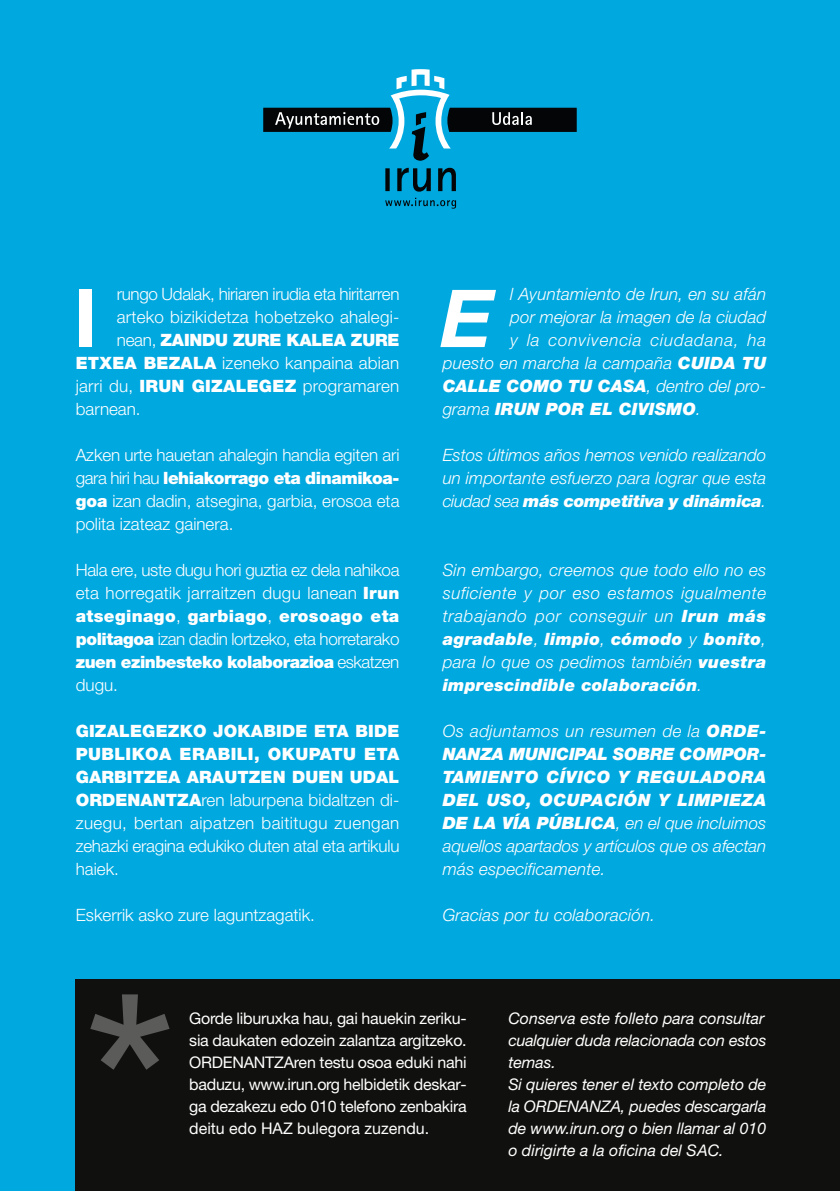
<style>
.page{position:relative;width:840px;height:1191px;background:#fff}
.page>*{position:absolute;margin:0;border:0;box-sizing:border-box;transform-origin:0 0}
.t1{font:700 80px "Helvetica Neue";color:#fff}
.t2{font:italic 700 80px "Helvetica Neue";color:#fff}
.t3{font:300 17px/23px "Helvetica Neue";color:#fff;text-align:justify}
.t4{font:italic 300 17px/23px "Helvetica Neue";letter-spacing:.01em;color:#fff;text-align:justify}
.t5{font:italic 900 17px "Helvetica Neue";letter-spacing:.01em;color:#fff}
.t6{font:300 17px "Helvetica Neue";letter-spacing:-.02em;color:#fff}
.t7{font:italic 300 17px "Helvetica Neue";letter-spacing:.045em;color:#fff}
.t8{font:900 17px "Helvetica Neue";letter-spacing:-.015em;color:#fff}
.t9{font:16px/22px "Helvetica Neue";color:#fff;text-align:justify}
.t10{font:italic 16px/22px "Helvetica Neue";letter-spacing:-.005em;color:#fff}
.s1{font-weight:300}
.s2{font-weight:900}
</style>
<div class="page">
<div style="left:0;top:0;width:839px;height:1191px;background:#00a8e0"></div>
<svg style="left:263px;top:69px;width:313px;height:140px"></svg>
<div style="left:76px;top:979px;width:763px;height:212px;background:#10100e"></div>
<svg style="left:90px;top:994px;width:79px;height:75px"></svg>
<h1 class="t1" style="left:74px;top:290px;width:25px">I</h1>
<p class="t4" style="left:510px;top:284px;width:257px">l Ayuntamiento de Irun, en su afán</p>
<p class="t6" style="left:117px;top:287px;width:284px">rungo Udalak, hiriaren irudia eta hiritarren</p>
<p class="t3" style="left:117px;top:307px;width:284px">arteko bizikidetza hobetzeko ahalegi-</p>
<p class="t8" style="left:117px;top:333px;width:284px"><span class="s1">nean,</span> ZAINDU ZURE KALEA ZURE</p>
<p class="t3" style="left:76px;top:353px;width:325px"><span class="s2">ETXEA BEZALA</span> izeneko kanpaina abian</p>
<p class="t3" style="left:76px;top:376px;width:325px">jarri du, <span class="s2">IRUN GIZALEGEZ</span> programaren</p>
<p class="t3" style="left:76px;top:399px;width:66px">barnean.</p>
<p class="t3" style="left:76px;top:445px;width:325px">Azken urte hauetan ahalegin handia egiten ari gara hiri hau <span class="s2">lehiakorrago eta dinamikoa&shy;goa</span> izan dadin, atsegina, garbia, erosoa eta polita izateaz gainera.</p>
<p class="t3" style="left:76px;top:560px;width:325px">Hala ere, uste dugu hori guztia ez dela nahikoa eta horregatik jarraitzen dugu lanean <span class="s2">Irun atseginago</span>, <span class="s2">garbiago</span>, <span class="s2">erosoago eta politagoa</span> izan dadin lortzeko, eta horretarako <span class="s2">zuen ezinbesteko kolaborazioa</span> eskatzen dugu.</p>
<p class="t3" style="left:76px;top:721px;width:325px"><span class="s2">GIZALEGEZKO JOKABIDE ETA BIDE PUBLIKOA ERABILI, OKUPATU ETA GARBITZEA ARAUTZEN DUEN UDAL ORDENANTZA</span>ren laburpena bidaltzen di&shy;zuegu, bertan aipatzen baititugu zuengan zehazki eragina edukiko duten atal eta artikulu haiek.</p>
<p class="t3" style="left:76px;top:905px;width:241px">Eskerrik asko zure laguntzagatik.</p>
<h1 class="t2" style="left:440px;top:290px;width:55px">E</h1>
<p class="t4" style="left:510px;top:307px;width:257px">por mejorar la imagen de la ciudad</p>
<p class="t7" style="left:510px;top:333px;width:257px">y la convivencia ciudadana, ha</p>
<p class="t4" style="left:442px;top:353px;width:325px">puesto en marcha la campaña <span class="s2">CUIDA TU</span></p>
<p class="t5" style="left:442px;top:379px;width:325px">CALLE COMO TU CASA<span class="s1">, dentro del pro-</span></p>
<p class="t5" style="left:442px;top:402px;width:260px"><span class="s1">grama</span> IRUN POR EL CIVISMO<span class="s1">.</span></p>
<p class="t4" style="left:442px;top:445px;width:325px">Estos últimos años hemos venido realizando un importante esfuerzo para lograr que esta ciudad sea <span class="s2">más competitiva y dinámica</span>.</p>
<p class="t4" style="left:442px;top:560px;width:325px">Sin embargo, creemos que todo ello no es suficiente y por eso estamos igualmente trabajando por conseguir un <span class="s2">Irun más agradable</span>, <span class="s2">limpio</span>, <span class="s2">cómodo</span> y <span class="s2">bonito</span>, para lo que os pedimos también <span class="s2">vuestra imprescindible colaboración</span>.</p>
<p class="t4" style="left:442px;top:721px;width:325px">Os adjuntamos un resumen de la <span class="s2">ORDE-NANZA MUNICIPAL SOBRE COMPOR-TAMIENTO CÍVICO Y REGULADORA DEL USO, OCUPACIÓN Y LIMPIEZA DE LA VÍA PÚBLICA</span>, en el que incluimos aquellos apartados y artículos que os afectan más especificamente.</p>
<p class="t4" style="left:442px;top:905px;width:214px">Gracias por tu colaboración.</p>
<p class="t9" style="left:189px;top:1008px;width:279px">Gorde liburuxka hau, gai hauekin zeriku&shy;sia daukaten edozein zalantza argitzeko.<br>ORDENANTZAren testu osoa eduki nahi baduzu, www.irun.org helbidetik deskar&shy;ga dezakezu edo 010 telefono zenbakira deitu edo HAZ bulegora zuzendu.</p>
<p class="t10" style="left:508px;top:1008px;width:259px">Conserva este folleto para consultar cualquier duda relacionada con estos temas.<br>Si quieres tener el texto completo de la ORDENANZA, puedes descargarla de www.irun.org o bien llamar al 010 o dirigirte a la oficina del SAC.</p>
</div>
